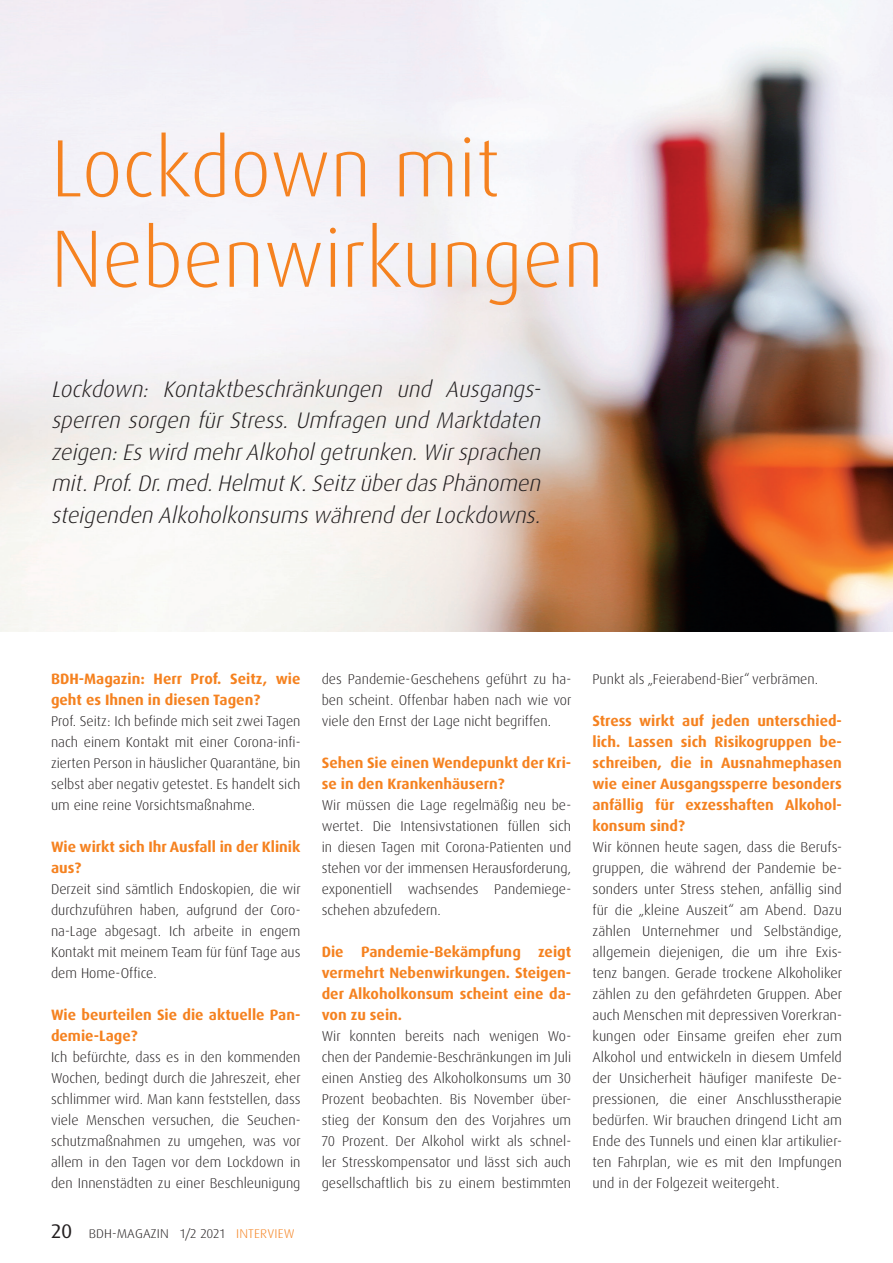
<style>
.page{position:relative;width:893px;height:1263px;background:#fff}
.page>*{position:absolute;margin:0;border:0;box-sizing:border-box;transform-origin:0 0}
.t1{font:300 81.3px/90.3px "Dax OT";color:#f58220}
.t2{font:italic 300 22.5px/31.5px "Dax OT";color:#231f20;text-align:justify}
.t3{font:700 15px/21px "Dax OT";color:#f58220}
.t4{font:300 14.25px/21px "Dax OT";color:#231f20;text-align:justify}
.t5{font:300 12.75px "Dax OT";letter-spacing:.01em;color:#231f20;scale:1.06 1}
.s1{font-weight:400;font-size:19.8px}
.s2{color:#f58220}
</style>
<div class="page">
<img style="left:0;top:0;width:893px;height:631px">
<h1 class="t1" style="left:51px;top:124px;width:554px">Lockdown mit<br>Nebenwirkungen</h1>
<p class="t2" style="left:51px;top:373px;width:497px">Lockdown: Kontaktbeschränkungen und Ausgangs&shy;sperren sorgen fürStress. Umfragen und Marktdaten zeigen:Eswird mehrAlkoholgetrunken.Wirsprachen mit.Prof.Dr.med.HelmutK.SeitzüberdasPhänomen steigenden Alkoholkonsumswährend derLockdowns.</p>
<p class="t3" style="left:51px;top:668px;width:251px">BDH-Magazin: Herr Prof. Seitz, wie geht es Ihnen in diesen Tagen?</p>
<p class="t4" style="left:51px;top:711px;width:251px">Prof. Seitz: Ich befinde mich seit zwei Tagen nach einem Kontakt mit einer Corona-infi&shy;zierten Person in häuslicher Quarantäne, bin selbst aber negativ getestet. Es handelt sich um eine reine Vorsichtsmaßnahme.</p>
<p class="t3" style="left:51px;top:836px;width:251px">Wie wirkt sich Ihr Ausfall in der Klinik aus?</p>
<p class="t4" style="left:51px;top:879px;width:251px">Derzeit sind sämtlich Endoskopien, die wir durchzuführen haben, aufgrund der Coro&shy;na-Lage abgesagt. Ich arbeite in engem Kontakt mit meinem Team für fünf Tage aus dem Home-Office.</p>
<p class="t3" style="left:51px;top:1004px;width:251px">Wie beurteilen Sie die aktuelle Pan&shy;demie-Lage?</p>
<p class="t4" style="left:51px;top:1047px;width:251px">Ich befürchte, dass es in den kommenden Wochen, bedingt durch die Jahreszeit, eher schlimmer wird. Man kann feststellen, dass viele Menschen versuchen, die Seuchen&shy;schutzmaßnahmen zu umgehen, was vor allem in den Tagen vor dem Lockdown in den Innenstädten zu einer Beschleunigung</p>
<p class="t5" style="left:51px;top:1225px;width:231px"><span class="s1">20</span> BDH-MAGAZIN 1/2 2021 <span class="s2">INTERVIEW</span></p>
<p class="t4" style="left:322px;top:669px;width:251px">des Pandemie-Geschehens geführt zu ha&shy;ben scheint. Offenbar haben nach wie vor viele den Ernst der Lage nicht begriffen.</p>
<p class="t3" style="left:322px;top:752px;width:251px">Sehen Sie einen Wendepunkt der Kri&shy;se in den Krankenhäusern?</p>
<p class="t4" style="left:322px;top:795px;width:251px">Wir müssen die Lage regelmäßig neu be&shy;wertet. Die Intensivstationen füllen sich in diesen Tagen mit Corona-Patienten und stehen vor der immensen Herausforderung, exponentiell wachsendes Pandemiege&shy;schehen abzufedern.</p>
<p class="t3" style="left:322px;top:941px;width:251px;text-align:justify">Die Pandemie-Bekämpfung zeigt vermehrt Nebenwirkungen. Steigen&shy;der Alkoholkonsum scheint eine da&shy;von zu sein.</p>
<p class="t4" style="left:322px;top:1026px;width:251px">Wir konnten bereits nach wenigen Wo&shy;chen der Pandemie-Beschränkungen im Juli einen Anstieg des Alkoholkonsums um 30<br>Prozent beobachten. Bis November über&shy;stieg der Konsum den des Vorjahres um 70 Prozent. Der Alkohol wirkt als schnel&shy;ler Stresskompensator und lässt sich auch gesellschaftlich bis zu einem bestimmten</p>
<p class="t4" style="left:592px;top:669px;width:227px">Punkt als „Feierabend-Bier“ verbrämen.</p>
<p class="t3" style="left:592px;top:710px;width:251px;text-align:justify">Stress wirkt auf jeden unterschied&shy;lich. Lassen sich Risikogruppen be&shy;schreiben, die in Ausnahmephasen wie einer Ausgangssperre besonders anfällig für exzesshaften Alkohol&shy;konsum sind?</p>
<p class="t4" style="left:592px;top:837px;width:251px">Wir können heute sagen, dass die Berufs&shy;gruppen, die während der Pandemie be&shy;sonders unter Stress stehen, anfällig sind für die „kleine Auszeit“ am Abend. Dazu zählen Unternehmer und Selbständige, allgemein diejenigen, die um ihre Exis&shy;tenz bangen. Gerade trockene Alkoholiker zählen zu den gefährdeten Gruppen. Aber auch Menschen mit depressiven Vorerkran&shy;kungen oder Einsame greifen eher zum Alkohol und entwickeln in diesem Umfeld der Unsicherheit häufiger manifeste De&shy;pressionen, die einer Anschlusstherapie bedürfen. Wir brauchen dringend Licht am Ende des Tunnels und einen klar artikulier&shy;ten Fahrplan, wie es mit den Impfungen und in der Folgezeit weitergeht.</p>
</div>
